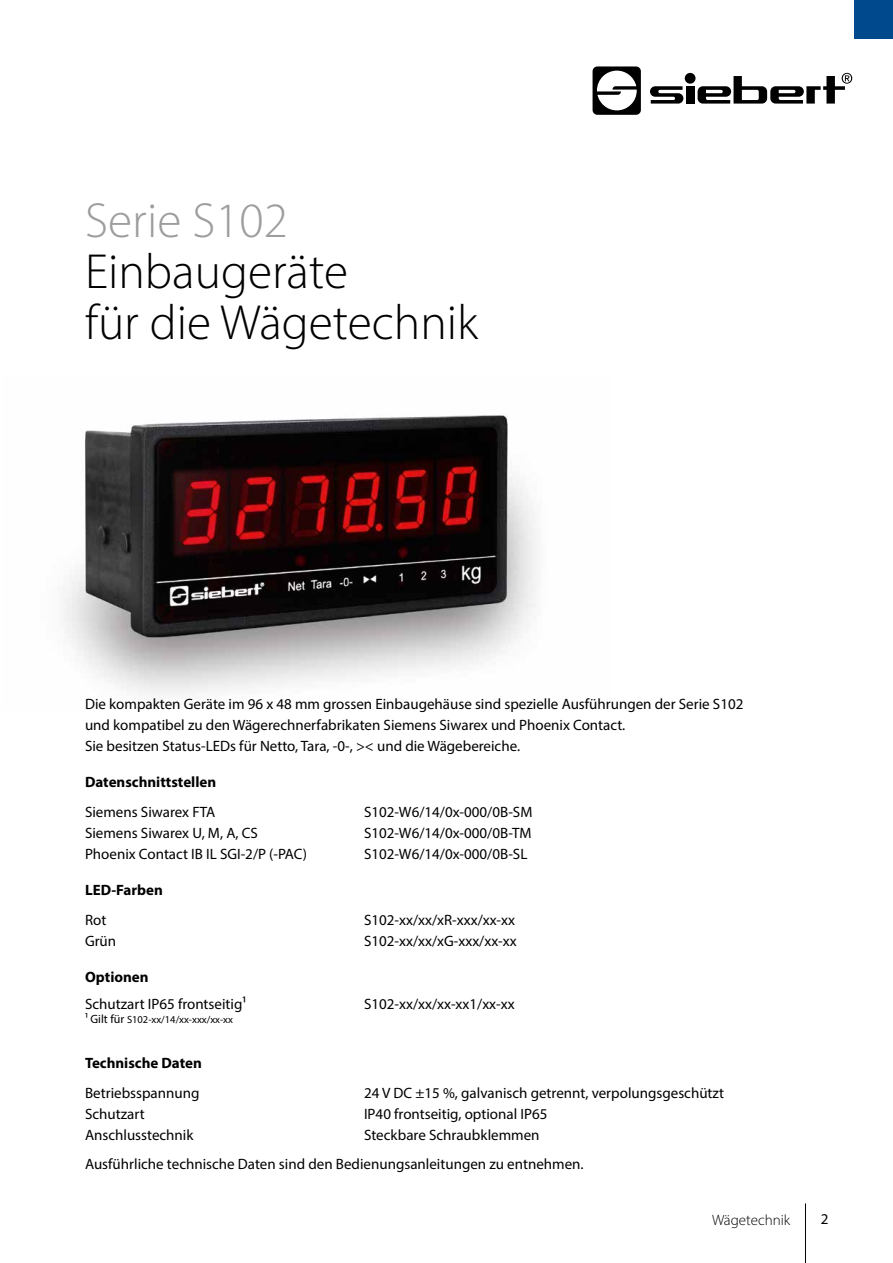
<style>
.page{position:relative;width:893px;height:1263px;background:#fff}
.page>*{position:absolute;margin:0;border:0;box-sizing:border-box;transform-origin:0 0}
.t1{font:300 49.5px/51px "Myriad Pro";color:#000}
.t2{font:300 49.5px "Myriad Pro";color:#9d9d9c}
.t3{font:15px/21px "Myriad Pro";color:#000}
.t4{font:700 15px "Myriad Pro";color:#000}
.t5{font:300 15px "Myriad Pro";color:#000}
.t6{font:10.5px "Myriad Pro";color:#000}
.s1{font-size:12px}
</style>
<div class="page">
<hr style="left:805px;top:1203px;width:1px;height:60px;background:#000">
<svg style="left:593px;top:66px;width:48px;height:49px"></svg>
<svg style="left:650px;top:86px;width:33px;height:18px"></svg>
<div style="left:686px;top:86px;width:8px;height:18px;background:#000"></div>
<div style="left:685px;top:73px;width:10px;height:11px;background:#000;border-radius:50%"></div>
<svg style="left:698px;top:73px;width:154px;height:31px"></svg>
<div style="left:855px;top:0;width:38px;height:38px;background:#00498d"></div>
<img style="left:64px;top:415px;width:472px;height:278px">
<h1 class="t2" style="left:85px;top:191px;width:204px">Serie S102</h1>
<h1 class="t1" style="left:85px;top:245px;width:395px">Einbaugeräte<br>für die Wägetechnik</h1>
<p class="t3" style="left:85px;top:693px;width:660px">Die kompakten Geräte im 96 x 48 mm grossen Einbaugehäuse sind spezielle Ausführungen der Serie S102 und kompatibel zu den Wägerechnerfabrikaten Siemens Siwarex und Phoenix Contact.<br>Sie besitzen Status-LEDs für Netto, Tara, -0-, &gt;&lt; und die Wägebereiche.</p>
<p class="t4" style="left:85px;top:773px;width:133px">Datenschnittstellen</p>
<p class="t3" style="left:85px;top:801px;width:132px">Siemens Siwarex FTA</p>
<p class="t3" style="left:364px;top:801px;width:170px">S102-W6/14/0x-000/0B-SM</p>
<p class="t3" style="left:85px;top:822px;width:174px">Siemens Siwarex U, M, A, CS</p>
<p class="t3" style="left:364px;top:822px;width:169px">S102-W6/14/0x-000/0B-TM</p>
<p class="t3" style="left:85px;top:843px;width:223px">Phoenix Contact IB IL SGI-2/P (-PAC)</p>
<p class="t3" style="left:364px;top:843px;width:165px">S102-W6/14/0x-000/0B-SL</p>
<p class="t4" style="left:85px;top:880px;width:79px">LED-Farben</p>
<p class="t3" style="left:85px;top:909px;width:23px">Rot</p>
<p class="t3" style="left:364px;top:909px;width:153px">S102-xx/xx/xR-xxx/xx-xx</p>
<p class="t3" style="left:85px;top:930px;width:33px">Grün</p>
<p class="t3" style="left:364px;top:930px;width:154px">S102-xx/xx/xG-xxx/xx-xx</p>
<p class="t4" style="left:85px;top:967px;width:65px">Optionen</p>
<p class="t3" style="left:85px;top:993px;width:163px">Schutzart IP65 frontseitig1</p>
<p class="t3" style="left:364px;top:993px;width:152px">S102-xx/xx/xx-xx1/xx-xx</p>
<p class="t6" style="left:85px;top:1013px;width:149px"><span class="s1">¹ Gilt für</span> S102-xx/14/xx-xxx/xx-xx</p>
<p class="t4" style="left:85px;top:1053px;width:118px">Technische Daten</p>
<p class="t3" style="left:85px;top:1082px;width:116px">Betriebsspannung</p>
<p class="t3" style="left:364px;top:1082px;width:361px">24 V DC ±15 %, galvanisch getrennt, verpolungsgeschützt</p>
<p class="t3" style="left:85px;top:1103px;width:61px">Schutzart</p>
<p class="t3" style="left:364px;top:1103px;width:185px">IP40 frontseitig, optional IP65</p>
<p class="t3" style="left:85px;top:1124px;width:110px">Anschlusstechnik</p>
<p class="t3" style="left:85px;top:1120px;width:500px;line-height:29.5px;text-indent:279px">Steckbare Schraubklemmen<br>Ausführliche technische Daten sind den Bedienungsanleitungen zu entnehmen.</p>
<p class="t5" style="left:712px;top:1210px;width:80px">Wägetechnik</p>
<p class="t3" style="left:821px;top:1208px;width:9px">2</p>
</div>
